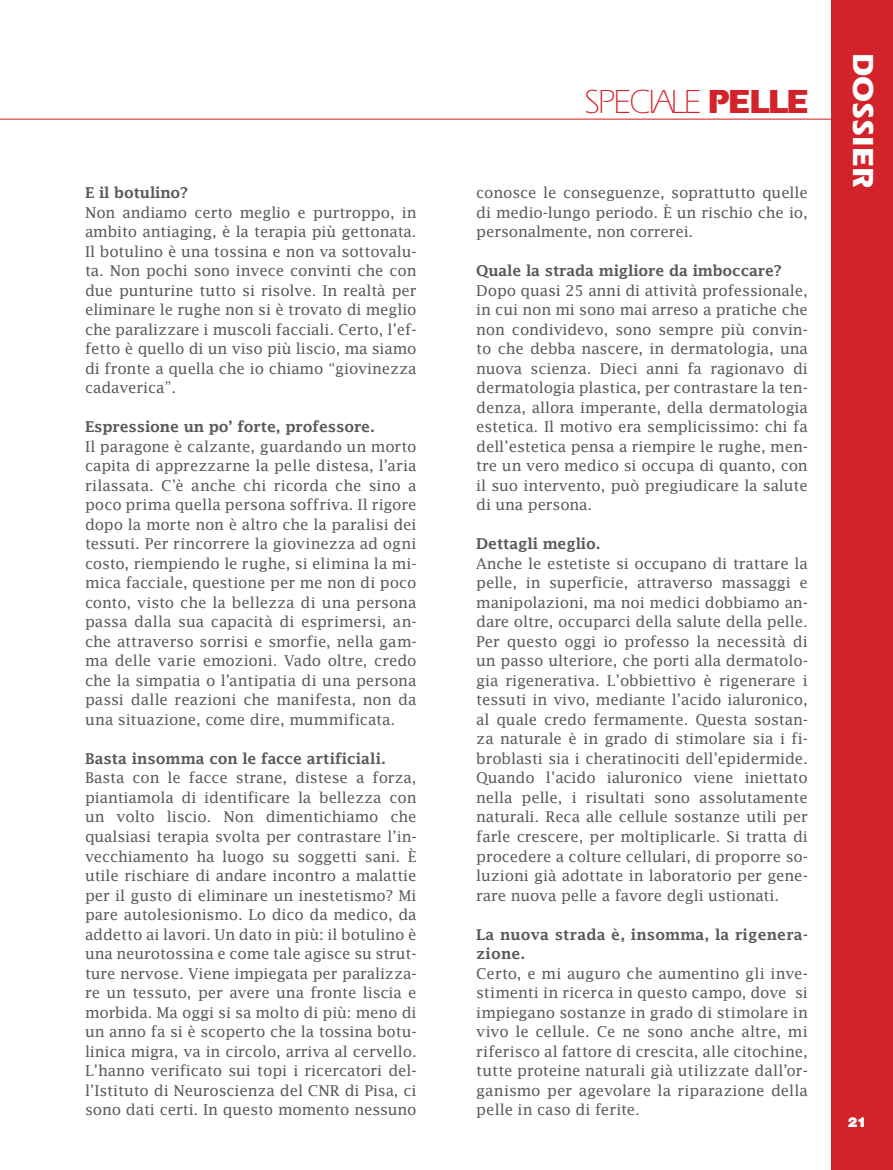
<style>
.page{position:relative;width:893px;height:1170px;background:#fff}
.page>*{position:absolute;margin:0;border:0;box-sizing:border-box;transform-origin:0 0}
.t1{font:300 34.5px "Itc Eras";letter-spacing:-.05em;color:#d2232a}
.t2{font:700 30px "Itc Eras";color:#fff}
.t3{font:15px/19.5px "Lucida Fax";letter-spacing:-.01em;color:#58595b;text-align:justify}
.t4{font:600 15px "Lucida Fax";letter-spacing:-.01em;color:#58595b}
.t5{font:600 15px/19.5px "Lucida Fax";letter-spacing:.01em;color:#58595b}
.t6{font:900 13.5px "Helvetica Neue";color:#fff}
.s1{font-weight:700}
</style>
<div class="page">
<hr style="left:0;top:119px;width:893px;height:1px;background:#d2232a">
<div style="left:831px;top:0;width:62px;height:1169px;background:#d2232a"></div>
<p class="t4" style="left:85px;top:183px;width:105px">E il botulino?</p>
<p class="t3" style="left:85px;top:202px;width:333px">Non andiamo certo meglio e purtroppo, in ambito antiaging, è la terapia più gettonata.<br>Il botulino è una tossina e non va sottovalu&shy;ta. Non pochi sono invece convinti che con due punturine tutto si risolve. In realtà per eliminare le rughe non si è trovato di meglio che paralizzare i muscoli facciali. Certo, l’ef&shy;fetto è quello di un viso più liscio, ma siamo di fronte a quella che io chiamo “giovinezza cadaverica”.</p>
<p class="t4" style="left:85px;top:417px;width:291px">Espressione un po’ forte, professore.</p>
<p class="t3" style="left:85px;top:436px;width:333px">Il paragone è calzante, guardando un morto capita di apprezzarne la pelle distesa, l’aria rilassata. C’è anche chi ricorda che sino a poco prima quella persona soffriva. Il rigore dopo la morte non è altro che la paralisi dei tessuti. Per rincorrere la giovinezza ad ogni costo, riempiendo le rughe, si elimina la mi&shy;mica facciale, questione per me non di poco conto, visto che la bellezza di una persona passa dalla sua capacità di esprimersi, an&shy;che attraverso sorrisi e smorfie, nella gam&shy;ma delle varie emozioni. Vado oltre, credo che la simpatia o l’antipatia di una persona passi dalle reazioni che manifesta, non da una situazione, come dire, mummificata.</p>
<p class="t4" style="left:85px;top:749px;width:302px">Basta insomma con le facce artificiali.</p>
<p class="t3" style="left:85px;top:768px;width:333px">Basta con le facce strane, distese a forza, piantiamola di identificare la bellezza con un volto liscio. Non dimentichiamo che qualsiasi terapia svolta per contrastare l’in&shy;vecchiamento ha luogo su soggetti sani. È utile rischiare di andare incontro a malattie per il gusto di eliminare un inestetismo? Mi pare autolesionismo. Lo dico da medico, da addetto ai lavori. Un dato in più: il botulino è una neurotossina e come tale agisce su strut&shy;ture nervose. Viene impiegata per paralizza&shy;re un tessuto, per avere una fronte liscia e morbida. Ma oggi si sa molto di più: meno di un anno fa si è scoperto che la tossina botu&shy;linica migra, va in circolo, arriva al cervello.<br>L’hanno verificato sui topi i ricercatori del&shy;l’Istituto di Neuroscienza del CNR di Pisa, ci sono dati certi. In questo momento nessuno</p>
<h1 class="t1" style="left:585px;top:90px;width:226px">SPECIALE <span class="s1">PELLE</span></h1>
<p class="t3" style="left:476px;top:183px;width:333px">conosce le conseguenze, soprattutto quelle di medio-lungo periodo. È un rischio che io, personalmente, non correrei.</p>
<p class="t4" style="left:476px;top:261px;width:307px">Quale la strada migliore da imboccare?</p>
<p class="t3" style="left:476px;top:280px;width:333px">Dopo quasi 25 anni di attività professionale, in cui non mi sono mai arreso a pratiche che non condividevo, sono sempre più convin&shy;to che debba nascere, in dermatologia, una nuova scienza. Dieci anni fa ragionavo di dermatologia plastica, per contrastare la ten&shy;denza, allora imperante, della dermatologia estetica. Il motivo era semplicissimo: chi fa dell’estetica pensa a riempire le rughe, men&shy;tre un vero medico si occupa di quanto, con il suo intervento, può pregiudicare la salute di una persona.</p>
<p class="t4" style="left:476px;top:534px;width:126px">Dettagli meglio.</p>
<p class="t3" style="left:476px;top:553px;width:333px">Anche le estetiste si occupano di trattare la pelle, in superficie, attraverso massaggi e manipolazioni, ma noi medici dobbiamo an&shy;dare oltre, occuparci della salute della pelle.<br>Per questo oggi io professo la necessità di un passo ulteriore, che porti alla dermatolo&shy;gia rigenerativa. L’obbiettivo è rigenerare i tessuti in vivo, mediante l’acido ialuronico, al quale credo fermamente. Questa sostan&shy;za naturale è in grado di stimolare sia i fi&shy;broblasti sia i cheratinociti dell’epidermide.<br>Quando l’acido ialuronico viene iniettato nella pelle, i risultati sono assolutamente naturali. Reca alle cellule sostanze utili per farle crescere, per moltiplicarle. Si tratta di procedere a colture cellulari, di proporre so&shy;luzioni già adottate in laboratorio per gene&shy;rare nuova pelle a favore degli ustionati.</p>
<p class="t5" style="left:476px;top:924px;width:333px">La nuova strada è, insomma, la rigenera&shy;zione.</p>
<p class="t3" style="left:476px;top:963px;width:333px">Certo, e mi auguro che aumentino gli inve&shy;stimenti in ricerca in questo campo, dove si impiegano sostanze in grado di stimolare in vivo le cellule. Ce ne sono anche altre, mi riferisco al fattore di crescita, alle citochine, tutte proteine naturali già utilizzate dall’or&shy;ganismo per agevolare la riparazione della pelle in caso di ferite.</p>
<h2 class="t2" style="left:873px;top:53px;width:137px;rotate:90deg">DOSSIER</h2>
<p class="t6" style="left:848px;top:1114px;width:20px">21</p>
</div>
